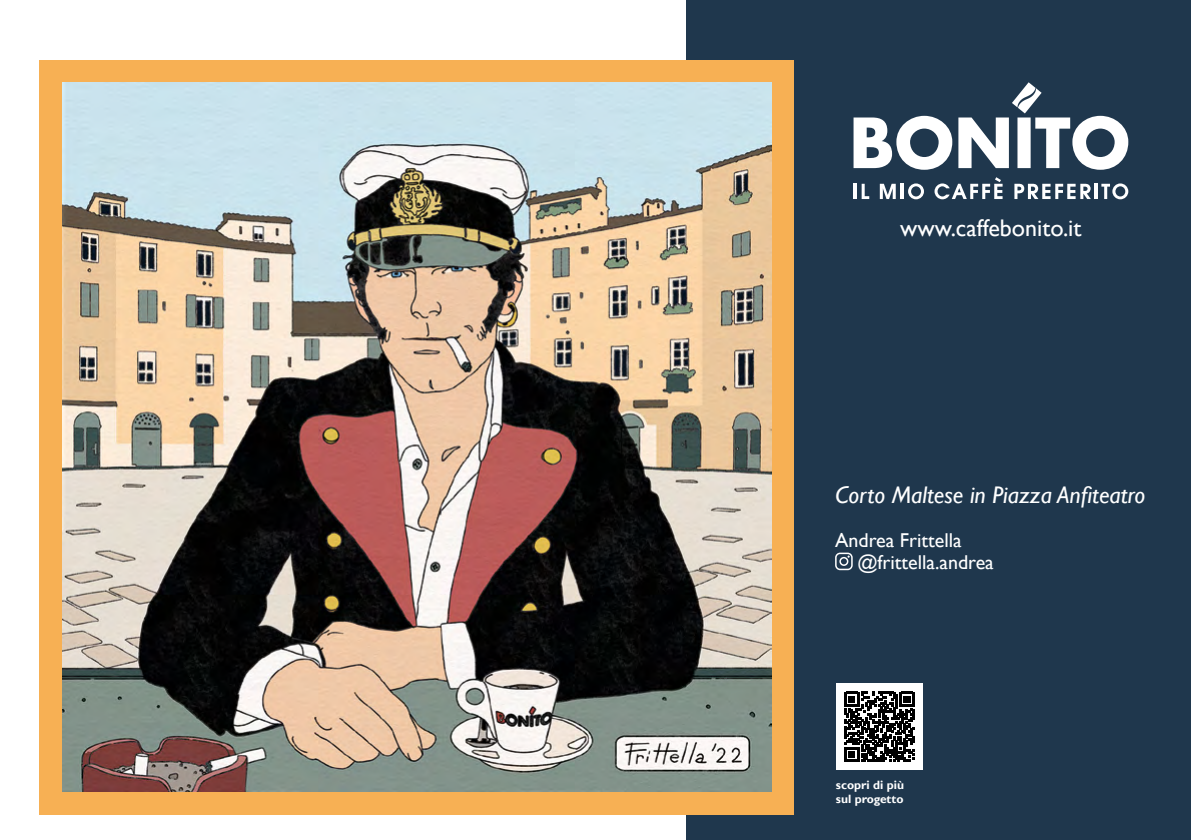
<style>
.page{position:relative;width:1191px;height:840px;background:#fff}
.page>*{position:absolute;margin:0;border:0;box-sizing:border-box;transform-origin:0 0}
.t1{font:italic 24px "Gill Sans";color:#fff}
.t2{font:24px "Gill Sans";color:#fff}
.t3{font:20px/22px "Gill Sans";color:#fff}
.t4{font:700 12px/14px "Gill Sans";color:#fff}
</style>
<div class="page">
<div style="left:686px;top:0;width:505px;height:839px;background:#1f374d"></div>
<div style="left:836px;top:683px;width:87px;height:86px;background:#fff"></div>
<svg style="left:844px;top:691px;width:70px;height:70px"></svg>
<div style="left:40px;top:60px;width:754px;height:754px;background:#f7b054"></div>
<img style="left:62px;top:82px;width:709px;height:709px">
<hr style="left:900px;top:184px;width:3px;height:15px;background:#fff">
<hr style="left:853px;top:184px;width:3px;height:15px;background:#fff">
<svg style="left:879px;top:184px;width:16px;height:15px"></svg>
<svg style="left:908px;top:183px;width:16px;height:16px"></svg>
<svg style="left:861px;top:184px;width:8px;height:15px"></svg>
<hr style="left:1094px;top:184px;width:3px;height:15px;background:#fff">
<svg style="left:1101px;top:183px;width:27px;height:16px"></svg>
<svg style="left:1014px;top:184px;width:76px;height:15px"></svg>
<svg style="left:934px;top:177px;width:68px;height:22px"></svg>
<svg style="left:853px;top:82px;width:275px;height:88px"></svg>
<svg style="left:835px;top:552px;width:17px;height:18px"></svg>
<p class="t2" style="left:900px;top:214px;width:183px">www.caffebonito.it</p>
<p class="t1" style="left:835px;top:481px;width:312px">Corto Maltese in Piazza Anfiteatro</p>
<p class="t3" style="left:857px;top:529px;width:138px;text-indent:-22px">Andrea Frittella @frittella.andrea</p>
<p class="t4" style="left:836px;top:777px;width:70px">scopri di più sul progetto</p>
</div>
